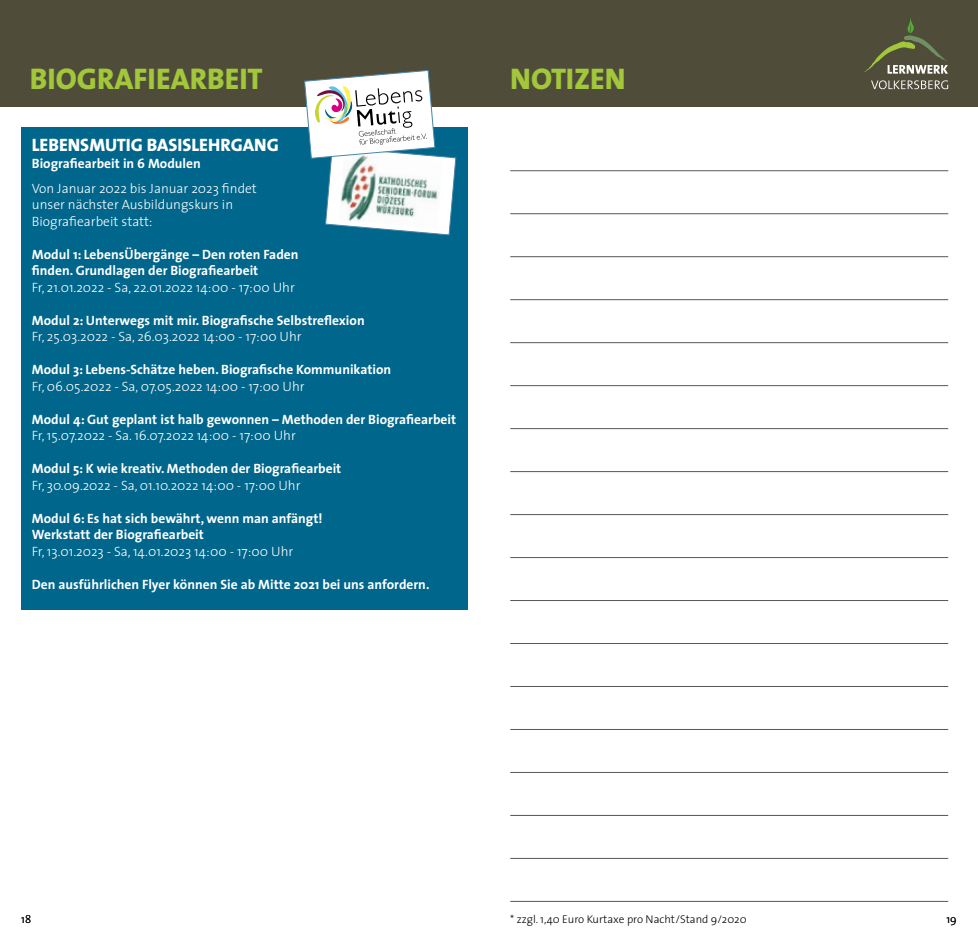
<style>
.page{position:relative;width:978px;height:936px;background:#fff}
.page>*{position:absolute;margin:0;border:0;box-sizing:border-box;transform-origin:0 0}
.Kategorie_Headline{font:800 30px "The Sans";color:#a2c73a}
._1_Headline{font:800 18px "The Sans";color:#fff}
._0_Fließtext{font:700 13.5px/16.5px "The Sans";color:#fff}
._0_Fließtext-2{font:300 13.5px/16.5px "The Sans";color:#fff}
.L_-_Datum___Highligt{font:700 13.5px "The Sans";color:#fff}
.t1{font:300 11.25px "The Sans";color:#000}
</style>
<div class="page">
<div style="left:0;top:0;width:978px;height:106px;background:#4f4d3a"></div>
<svg style="left:871px;top:80px;width:77px;height:9px"></svg>
<svg style="left:864px;top:18px;width:84px;height:56px"></svg>
<div style="left:21px;top:128px;width:447px;height:482px;background:#00668b"></div>
<svg style="left:304px;top:70px;width:152px;height:165px"></svg>
<hr style="left:510px;top:901px;width:438px;height:1px;background:#575756">
<hr style="left:510px;top:858px;width:438px;height:1px;background:#575756">
<hr style="left:510px;top:815px;width:438px;height:1px;background:#575756">
<hr style="left:510px;top:772px;width:438px;height:1px;background:#575756">
<hr style="left:510px;top:729px;width:438px;height:1px;background:#575756">
<hr style="left:510px;top:686px;width:438px;height:1px;background:#575756">
<hr style="left:510px;top:643px;width:438px;height:1px;background:#575756">
<hr style="left:510px;top:600px;width:438px;height:1px;background:#575756">
<hr style="left:510px;top:557px;width:438px;height:1px;background:#575756">
<hr style="left:510px;top:514px;width:438px;height:1px;background:#575756">
<hr style="left:510px;top:471px;width:438px;height:1px;background:#575756">
<hr style="left:510px;top:428px;width:438px;height:1px;background:#575756">
<hr style="left:510px;top:385px;width:438px;height:1px;background:#575756">
<hr style="left:510px;top:342px;width:438px;height:1px;background:#575756">
<hr style="left:510px;top:299px;width:438px;height:1px;background:#575756">
<hr style="left:510px;top:256px;width:438px;height:1px;background:#575756">
<hr style="left:510px;top:213px;width:438px;height:1px;background:#575756">
<hr style="left:510px;top:170px;width:438px;height:1px;background:#575756">
<p class="Kategorie_Headline" style="left:30px;top:54px;width:235px">BIOGRAFIEARBEIT</p>
<p class="_1_Headline" style="left:32px;top:130px;width:248px">LEBENSMUTIG BASISLEHRGANG</p>
<p class="L_-_Datum___Highligt" style="left:32px;top:152px;width:170px">Biografiearbeit in 6 Modulen</p>
<p class="_0_Fließtext-2" style="left:32px;top:179px;width:227px">Von Januar 2022 bis Januar 2023 findet unser nächster Ausbildungskurs in<br>Biografiearbeit statt:</p>
<p class="_0_Fließtext" style="left:32px;top:246px;width:268px">Modul 1: LebensÜbergänge – Den roten Faden finden. Grundlagen der Biografiearbeit</p>
<p class="_0_Fließtext-2" style="left:32px;top:278px;width:264px">Fr, 21.01.2022 - Sa, 22.01.2022 14:00 - 17:00 Uhr</p>
<p class="_0_Fließtext" style="left:32px;top:312px;width:334px">Modul 2: Unterwegs mit mir. Biografische Selbstreflexion</p>
<p class="_0_Fließtext-2" style="left:32px;top:328px;width:271px">Fr, 25.03.2022 - Sa, 26.03.2022 14:00 - 17:00 Uhr</p>
<p class="_0_Fließtext" style="left:32px;top:361px;width:361px">Modul 3: Lebens-Schätze heben. Biografische Kommunikation</p>
<p class="_0_Fließtext-2" style="left:32px;top:377px;width:274px">Fr, 06.05.2022 - Sa, 07.05.2022 14:00 - 17:00 Uhr</p>
<p class="_0_Fließtext" style="left:32px;top:411px;width:426px">Modul 4: Gut geplant ist halb gewonnen – Methoden der Biografiearbeit</p>
<p class="_0_Fließtext-2" style="left:32px;top:427px;width:265px">Fr, 15.07.2022 - Sa. 16.07.2022 14:00 - 17:00 Uhr</p>
<p class="_0_Fließtext" style="left:32px;top:460px;width:311px">Modul 5: K wie kreativ. Methoden der Biografiearbeit</p>
<p class="_0_Fließtext-2" style="left:32px;top:476px;width:270px">Fr, 30.09.2022 - Sa, 01.10.2022 14:00 - 17:00 Uhr</p>
<p class="_0_Fließtext" style="left:32px;top:510px;width:292px">Modul 6: Es hat sich bewährt, wenn man anfängt!<br>Werkstatt der Biografiearbeit</p>
<p class="_0_Fließtext-2" style="left:32px;top:542px;width:263px">Fr, 13.01.2023 - Sa, 14.01.2023 14:00 - 17:00 Uhr</p>
<p class="_0_Fließtext" style="left:32px;top:576px;width:399px">Den ausführlichen Flyer können Sie ab Mitte 2021 bei uns anfordern.</p>
<p class="Kategorie_Headline" style="left:510px;top:54px;width:117px">NOTIZEN</p>
<p class="t1" style="left:21px;top:909px;width:11px">18</p>
<p class="t1" style="left:510px;top:909px;width:238px">* zzgl. 1,40 Euro Kurtaxe pro Nacht/Stand 9/2020</p>
<p class="t1" style="left:946px;top:909px;width:12px">19</p>
</div>
